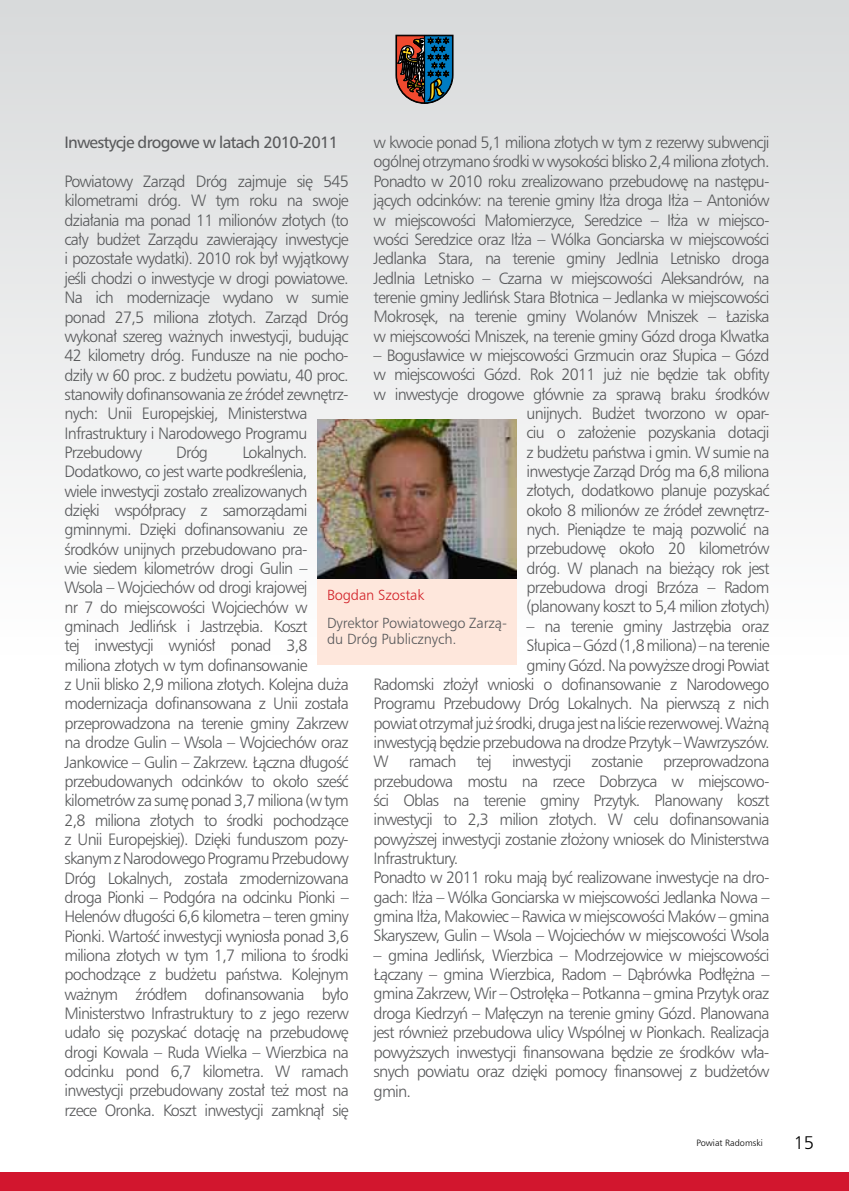
<style>
.page{position:relative;width:849px;height:1191px;background:#fff}
.page>*{position:absolute;margin:0;border:0;box-sizing:border-box;transform-origin:0 0}
.t1{font:17.5px "Humnst 777 Lt PL";color:#000}
.t2{font:15.75px/19.4px "Humnst 777 Lt PL";letter-spacing:-.05em;color:#58595b}
.t3{font:15.75px "Humnst 777 PL";letter-spacing:-.05em;color:#58595b}
.t4{font:14px/15.8px "Humnst 777 Lt PL";letter-spacing:-.01em;color:#58595b}
.t5{font:14px "Humnst 777 Lt PL";letter-spacing:-.01em;color:#d2232a}
.t6{font:8.75px "Humnst 777 Lt PL";color:#000}
</style>
<div class="page">
<div style="left:0;top:0;width:848px;height:755px;background:linear-gradient(to bottom,#d8dadb,#fff)"></div>
<div style="left:0;top:1172px;width:848px;height:19px;background:#d2162e"></div>
<svg style="left:396px;top:35px;width:57px;height:68px;background:#464c55"></svg>
<img style="left:317px;top:419px;width:199px;height:161px">
<div style="left:317px;top:580px;width:199px;height:85px;background:#fee7dc"></div>
<p class="t2" style="left:373px;top:132px;width:397px;text-align:justify">w kwocie ponad 5,1 miliona złotych w tym z rezerwy subwencji ogólnej otrzymano środki w wysokości blisko 2,4 miliona złotych.<br>Ponadto w 2010 roku zrealizowano przebudowę na następu&shy;jących odcinków: na terenie gminy Iłża droga Iłża – Antoniów w miejscowości Małomierzyce, Seredzice – Iłża w miejsco&shy;wości Seredzice oraz Iłża – Wólka Gonciarska w miejscowości Jedlanka Stara, na terenie gminy Jedlnia Letnisko droga Jedlnia Letnisko – Czarna w miejscowości Aleksandrów, na terenie gminy Jedlińsk Stara Błotnica – Jedlanka w miejscowości Mokrosęk, na terenie gminy Wolanów Mniszek – Łaziska w miejscowości Mniszek, na terenie gminy Gózd droga Klwatka</p>
<p class="t2" style="left:373px;top:345px;width:397px;text-align:right">– Bogusławice w miejscowości Grzmucin oraz Słupica – Gózd w miejscowości Gózd. Rok 2011 już nie będzie tak obfity w inwestycje drogowe głównie za sprawą braku środków unijnych. Budżet tworzono w opar-<br>ciu o założenie pozyskania dotacji<br>z budżetu państwa i gmin. W sumie na<br>inwestycje Zarząd Dróg ma 6,8 miliona<br>złotych, dodatkowo planuje pozyskać<br>około 8 milionów ze źródeł zewnętrz-<br>nych. Pieniądze te mają pozwolić na<br>przebudowę około 20 kilometrów<br>dróg. W planach na bieżący rok jest<br>przebudowa drogi Brzóza – Radom<br>(planowany koszt to 5,4 milion złotych)</p>
<p class="t2" style="left:526px;top:616px;width:244px">– na terenie gminy Jastrzębia oraz</p>
<p class="t2" style="left:526px;top:635px;width:244px">Słupica – Gózd (1,8 miliona) – na terenie</p>
<p class="t2" style="left:526px;top:655px;width:244px">gminy Gózd. Na powyższe drogi Powiat</p>
<p class="t2" style="left:373px;top:674px;width:397px">Radomski złożył wnioski o dofinansowanie z Narodowego</p>
<p class="t2" style="left:373px;top:693px;width:397px">Programu Przebudowy Dróg Lokalnych. Na pierwszą z nich</p>
<p class="t2" style="left:373px;top:713px;width:397px">powiat otrzymał już środki, druga jest na liście rezerwowej. Ważną</p>
<p class="t2" style="left:373px;top:732px;width:397px">inwestycją będzie przebudowa na drodze Przytyk – Wawrzyszów.</p>
<p class="t2" style="left:373px;top:751px;width:17px">W</p>
<p class="t2" style="left:408px;top:751px;width:49px">ramach</p>
<p class="t2" style="left:476px;top:751px;width:17px">tej</p>
<p class="t2" style="left:512px;top:751px;width:61px">inwestycji</p>
<p class="t2" style="left:591px;top:751px;width:53px">zostanie</p>
<p class="t3" style="left:64px;top:132px;width:275px">Inwestycje drogowe w latach 2010-2011</p>
<p class="t2" style="left:64px;top:171px;width:286px">Powiatowy Zarząd Dróg zajmuje się 545 kilometrami dróg. W tym roku na swoje działania ma ponad 11 milionów złotych (to cały budżet Zarządu zawierający inwestycje i pozostałe wydatki). 2010 rok był wyjątkowy jeśli chodzi o inwestycje w drogi powiatowe.<br>Na ich modernizacje wydano w sumie ponad 27,5 miliona złotych. Zarząd Dróg wykonał szereg ważnych inwestycji, budując 42 kilometry dróg. Fundusze na nie pocho&shy;dziły w 60 proc. z budżetu powiatu, 40 proc. stanowiły dofinansowania ze źródeł zewnętrz&shy;nych: Unii Europejskiej, Ministerstwa Infrastruktury i Narodowego Programu Przebudowy</p>
<p class="t2" style="left:64px;top:442px;width:286px;text-indent:178px">Lokalnych.<br>Dodatkowo, co jest warte podkreślenia,<br>wiele inwestycji zostało zrealizowanych<br>dzięki współpracy z samorządami gminnymi. Dzięki dofinansowaniu ze środków unijnych przebudowano pra-<br>wie siedem kilometrów drogi Gulin – Wsola – Wojciechów od drogi krajowej<br>nr 7 do miejscowości Wojciechów w gminach Jedlińsk i Jastrzębia. Koszt<br>tej inwestycji wyniósł ponad 3,8 miliona złotych w tym dofinansowanie<br>z Unii blisko 2,9 miliona złotych. Kolejna duża modernizacja dofinansowana z Unii została przeprowadzona na terenie gminy Zakrzew na drodze Gulin – Wsola – Wojciechów oraz Jankowice – Gulin – Zakrzew. Łączna długość przebudowanych odcinków to około sześć kilometrów za sumę ponad 3,7 miliona (w tym 2,8 miliona złotych to środki pochodzące z Unii Europejskiej). Dzięki funduszom pozy&shy;skanym z Narodowego Programu Przebudowy Dróg Lokalnych, została zmodernizowana droga Pionki – Podgóra na odcinku Pionki – Helenów długości 6,6 kilometra – teren gminy Pionki. Wartość inwestycji wyniosła ponad 3,6 miliona złotych w tym 1,7 miliona to środki pochodzące z budżetu państwa. Kolejnym ważnym źródłem dofinansowania było Ministerstwo Infrastruktury to z jego rezerw udało się pozyskać dotację na przebudowę drogi Kowala – Ruda Wielka – Wierzbica na odcinku pond 6,7 kilometra. W ramach inwestycji przebudowany został też most na rzece Oronka. Koszt inwestycji zamknął się</p>
<p class="t2" style="left:176px;top:442px;width:33px">Dróg</p>
<p class="t5" style="left:327px;top:586px;width:99px">Bogdan Szostak</p>
<p class="t4" style="left:327px;top:615px;width:181px">Dyrektor Powiatowego Zarzą&shy;du Dróg Publicznych.</p>
<p class="t2" style="left:373px;top:751px;width:397px;text-indent:289px">przeprowadzona przebudowa mostu na rzece Dobrzyca w miejscowo&shy;ści Oblas na terenie gminy Przytyk. Planowany koszt inwestycji to 2,3 milion złotych. W celu dofinansowania powyższej inwestycji zostanie złożony wniosek do Ministerstwa Infrastruktury.<br>Ponadto w 2011 roku mają być realizowane inwestycje na dro&shy;gach: Iłża – Wólka Gonciarska w miejscowości Jedlanka Nowa – gmina Iłża, Makowiec – Rawica w miejscowości Maków – gmina Skaryszew, Gulin – Wsola – Wojciechów w miejscowości Wsola</p>
<p class="t2" style="left:373px;top:945px;width:397px;text-align:justify">– gmina Jedlińsk, Wierzbica – Modrzejowice w miejscowości Łączany – gmina Wierzbica, Radom – Dąbrówka Podłężna – gmina Zakrzew, Wir – Ostrołęka – Potkanna – gmina Przytyk oraz droga Kiedrzyń – Małęczyn na terenie gminy Gózd. Planowana jest również przebudowa ulicy Wspólnej w Pionkach. Realizacja powyższych inwestycji finansowana będzie ze środków wła&shy;snych powiatu oraz dzięki pomocy finansowej z budżetów gmin.</p>
<p class="t6" style="left:696px;top:1137px;width:68px">Powiat Radomski</p>
<p class="t1" style="left:793px;top:1131px;width:22px">15</p>
</div>
